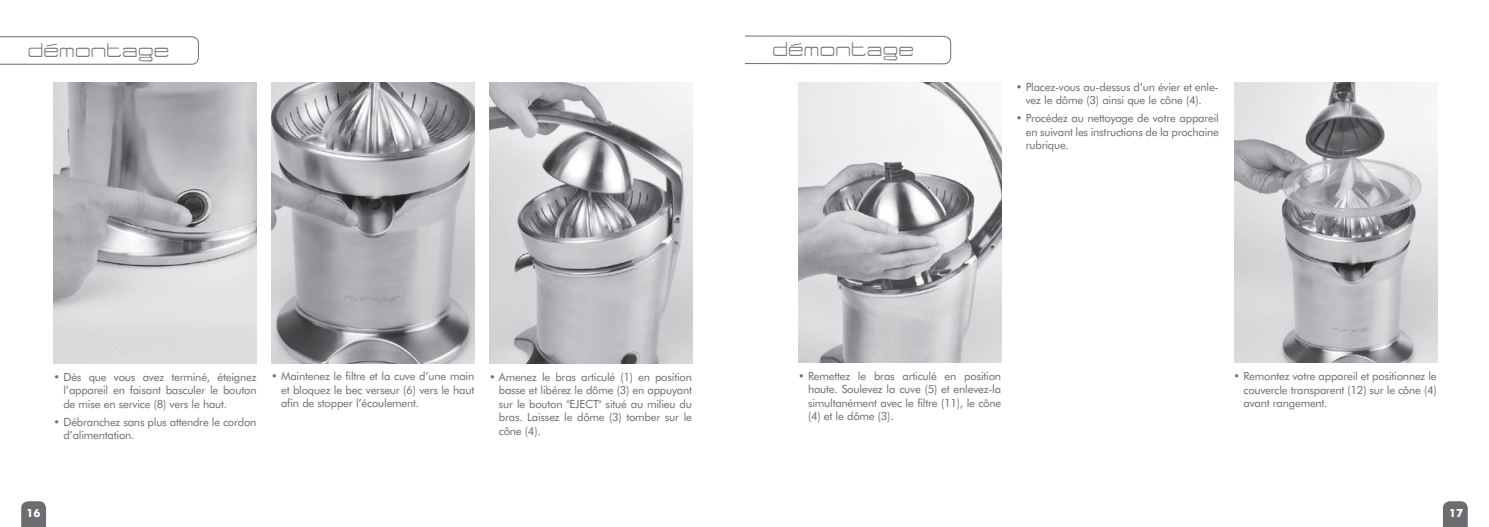
<style>
.page{position:relative;width:1489px;height:527px;background:#fff}
.page>*{position:absolute;margin:0;border:0;box-sizing:border-box;transform-origin:0 0}
.t1{font:22.5px "Tidy Curve TV";color:#6c6d70}
.t2{font:11.25px/13.5px "Futura BT";letter-spacing:-.02em;color:#6c6d70;text-align:justify}
.t3{font:700 11.25px "Futura BT";color:#fff}
</style>
<div class="page">
<svg style="left:21px;top:501px;width:25px;height:25px"></svg>
<svg style="left:1442px;top:501px;width:25px;height:25px"></svg>
<img style="left:271px;top:83px;width:203px;height:280px">
<img style="left:54px;top:83px;width:202px;height:280px">
<img style="left:489px;top:83px;width:203px;height:280px">
<svg style="left:0;top:36px;width:199px;height:29px"></svg>
<img style="left:1234px;top:82px;width:202px;height:280px">
<img style="left:798px;top:82px;width:203px;height:280px">
<svg style="left:745px;top:35px;width:206px;height:29px"></svg>
<h1 class="t1" style="left:29px;top:39px;width:143px">demontage</h1>
<h1 class="t1" style="left:773px;top:39px;width:143px">demontage</h1>
<p class="t2" style="left:1025px;top:80px;width:194px;text-indent:-10px">• Placez-vous au-dessus d’un évier et enle&shy;vez le dôme (3) ainsi que le cône (4).</p>
<p class="t2" style="left:1025px;top:111px;width:195px;text-indent:-10px">• Procédez au nettoyage de votre appareil en suivant les instructions de la prochaine rubrique.</p>
<p class="t2" style="left:63px;top:369px;width:195px;text-indent:-10px">• Dès que vous avez terminé, éteignez l’appareil en faisant basculer le bouton de mise en service (8) vers le haut.</p>
<p class="t2" style="left:63px;top:414px;width:195px;text-indent:-10px">• Débranchez sans plus attendre le cordon d’alimentation.</p>
<p class="t2" style="left:281px;top:369px;width:195px;text-indent:-10px">• Maintenez le filtre et la cuve d’une main et bloquez le bec verseur (6) vers le haut afin de stopper l’écoulement.</p>
<p class="t2" style="left:499px;top:369px;width:195px;text-indent:-10px">• Amenez le bras articulé (1) en position basse et libérez le dôme (3) en appuyant sur le bouton "EJECT" situé au milieu du bras. Laissez le dôme (3) tomber sur le cône (4).</p>
<p class="t2" style="left:808px;top:368px;width:195px;text-indent:-10px">• Remettez le bras articulé en position haute. Soulevez la cuve (5) et enlevez-la simultanément avec le filtre (11), le cône (4) et le dôme (3).</p>
<p class="t2" style="left:1243px;top:369px;width:195px;text-indent:-10px">• Remontez votre appareil et positionnez le couvercle transparent (12) sur le cône (4) avant rangement.</p>
<p class="t3" style="left:27px;top:505px;width:16px">16</p>
<p class="t3" style="left:1448px;top:505px;width:16px">17</p>
</div>
